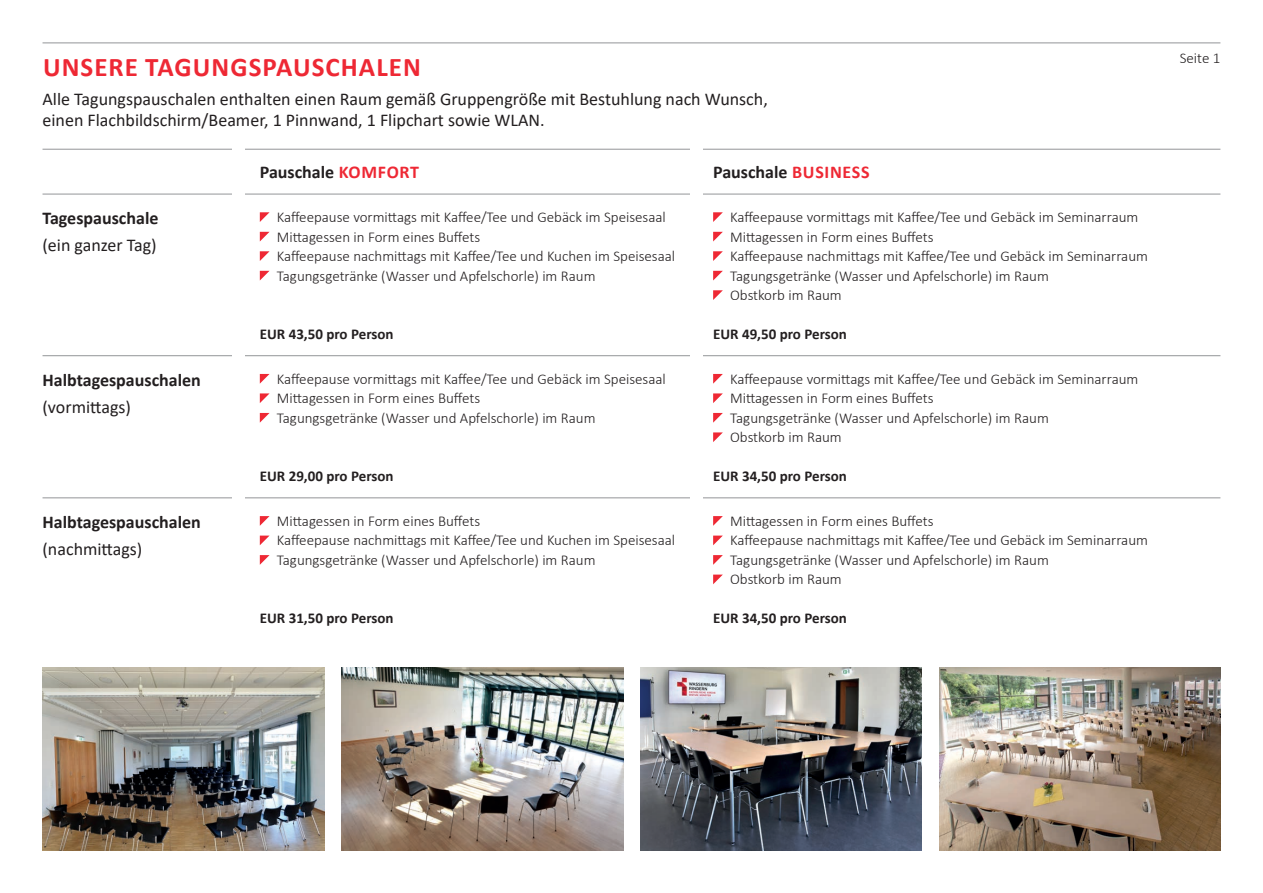
<style>
.page{position:relative;width:1263px;height:893px;background:#fff}
.page>*{position:absolute;margin:0;border:0;box-sizing:border-box;transform-origin:0 0}
.t1{font:700 27px "Calibri";letter-spacing:.04em;color:#ee2834}
.t2{font:18px/21.6px "Calibri";color:#231f20}
.t3{font:700 18px "Calibri";color:#231f20}
.t4{font:300 15px/19.5px "Calibri";color:#231f20}
.t5{font:700 15px "Calibri";color:#231f20}
.s1{color:#ee2834}
</style>
<div class="page">
<hr style="left:43px;top:355px;width:1177px;height:1px;background:#939598">
<hr style="left:43px;top:497px;width:1177px;height:1px;background:#939598">
<svg style="left:260px;top:212px;width:10px;height:10px"></svg>
<svg style="left:260px;top:232px;width:10px;height:9px"></svg>
<svg style="left:260px;top:251px;width:10px;height:10px"></svg>
<svg style="left:260px;top:271px;width:10px;height:9px"></svg>
<svg style="left:713px;top:212px;width:10px;height:10px"></svg>
<svg style="left:713px;top:232px;width:10px;height:9px"></svg>
<svg style="left:713px;top:251px;width:10px;height:10px"></svg>
<svg style="left:713px;top:271px;width:10px;height:9px"></svg>
<svg style="left:713px;top:290px;width:10px;height:10px"></svg>
<svg style="left:260px;top:374px;width:10px;height:10px"></svg>
<svg style="left:260px;top:393px;width:10px;height:10px"></svg>
<svg style="left:260px;top:413px;width:10px;height:10px"></svg>
<svg style="left:713px;top:374px;width:10px;height:10px"></svg>
<svg style="left:713px;top:393px;width:10px;height:10px"></svg>
<svg style="left:713px;top:413px;width:10px;height:10px"></svg>
<svg style="left:713px;top:432px;width:10px;height:10px"></svg>
<svg style="left:260px;top:516px;width:10px;height:10px"></svg>
<svg style="left:260px;top:536px;width:9px;height:9px"></svg>
<svg style="left:260px;top:555px;width:10px;height:10px"></svg>
<svg style="left:713px;top:516px;width:10px;height:10px"></svg>
<svg style="left:713px;top:536px;width:10px;height:9px"></svg>
<svg style="left:713px;top:555px;width:10px;height:10px"></svg>
<svg style="left:713px;top:575px;width:10px;height:9px"></svg>
<hr style="left:43px;top:43px;width:1177px;height:1px;background:#939598">
<hr style="left:43px;top:149px;width:1177px;height:1px;background:#939598">
<hr style="left:43px;top:194px;width:1177px;height:1px;background:#939598">
<div style="left:690px;top:138px;width:13px;height:704px;background:#fff"></div>
<div style="left:233px;top:138px;width:12px;height:704px;background:#fff"></div>
<img style="left:342px;top:667px;width:281px;height:183px">
<img style="left:43px;top:667px;width:281px;height:183px">
<img style="left:641px;top:667px;width:281px;height:183px">
<img style="left:939px;top:667px;width:281px;height:183px">
<h1 class="t1" style="left:43px;top:47px;width:379px">UNSERE TAGUNGSPAUSCHALEN</h1>
<p class="t2" style="left:43px;top:87px;width:727px">Alle Tagungspauschalen enthalten einen Raum gemäß Gruppengröße mit Bestuhlung nach Wunsch, einen Flachbildschirm/Beamer, 1 Pinnwand, 1 Flipchart sowie WLAN.</p>
<p class="t3" style="left:43px;top:206px;width:117px">Tagespauschale</p>
<p class="t2" style="left:43px;top:234px;width:116px">(ein ganzer Tag)</p>
<p class="t3" style="left:43px;top:367px;width:160px">Halbtagespauschalen</p>
<p class="t2" style="left:43px;top:396px;width:90px">(vormittags)</p>
<p class="t3" style="left:43px;top:509px;width:160px">Halbtagespauschalen</p>
<p class="t2" style="left:43px;top:538px;width:101px">(nachmittags)</p>
<p class="t3" style="left:260px;top:160px;width:161px">Pauschale <span class="s1">KOMFORT</span></p>
<p class="t3" style="left:713px;top:160px;width:158px">Pauschale <span class="s1">BUSINESS</span></p>
<p class="t4" style="left:277px;top:207px;width:400px">Kaffeepause vormittags mit Kaffee/Tee und Gebäck im Speisesaal Mittagessen in Form eines Buffets<br>Kaffeepause nachmittags mit Kaffee/Tee und Kuchen im Speisesaal Tagungsgetränke (Wasser und Apfelschorle) im Raum</p>
<p class="t5" style="left:260px;top:323px;width:135px">EUR 43,50 pro Person</p>
<p class="t4" style="left:277px;top:369px;width:390px">Kaffeepause vormittags mit Kaffee/Tee und Gebäck im Speisesaal<br>Mittagessen in Form eines Buffets<br>Tagungsgetränke (Wasser und Apfelschorle) im Raum</p>
<p class="t5" style="left:260px;top:466px;width:135px">EUR 29,00 pro Person</p>
<p class="t4" style="left:277px;top:511px;width:400px">Mittagessen in Form eines Buffets<br>Kaffeepause nachmittags mit Kaffee/Tee und Kuchen im Speisesaal<br>Tagungsgetränke (Wasser und Apfelschorle) im Raum</p>
<p class="t5" style="left:260px;top:608px;width:135px">EUR 31,50 pro Person</p>
<p class="t4" style="left:730px;top:207px;width:419px">Kaffeepause vormittags mit Kaffee/Tee und Gebäck im Seminarraum Mittagessen in Form eines Buffets<br>Kaffeepause nachmittags mit Kaffee/Tee und Gebäck im Seminarraum Tagungsgetränke (Wasser und Apfelschorle) im Raum<br>Obstkorb im Raum</p>
<p class="t5" style="left:713px;top:323px;width:135px">EUR 49,50 pro Person</p>
<p class="t4" style="left:730px;top:369px;width:410px">Kaffeepause vormittags mit Kaffee/Tee und Gebäck im Seminarraum Mittagessen in Form eines Buffets<br>Tagungsgetränke (Wasser und Apfelschorle) im Raum<br>Obstkorb im Raum</p>
<p class="t5" style="left:713px;top:466px;width:135px">EUR 34,50 pro Person</p>
<p class="t4" style="left:730px;top:511px;width:419px">Mittagessen in Form eines Buffets<br>Kaffeepause nachmittags mit Kaffee/Tee und Gebäck im Seminarraum Tagungsgetränke (Wasser und Apfelschorle) im Raum<br>Obstkorb im Raum</p>
<p class="t5" style="left:713px;top:608px;width:135px">EUR 34,50 pro Person</p>
<p class="t4" style="left:1180px;top:48px;width:42px">Seite 1</p>
</div>
